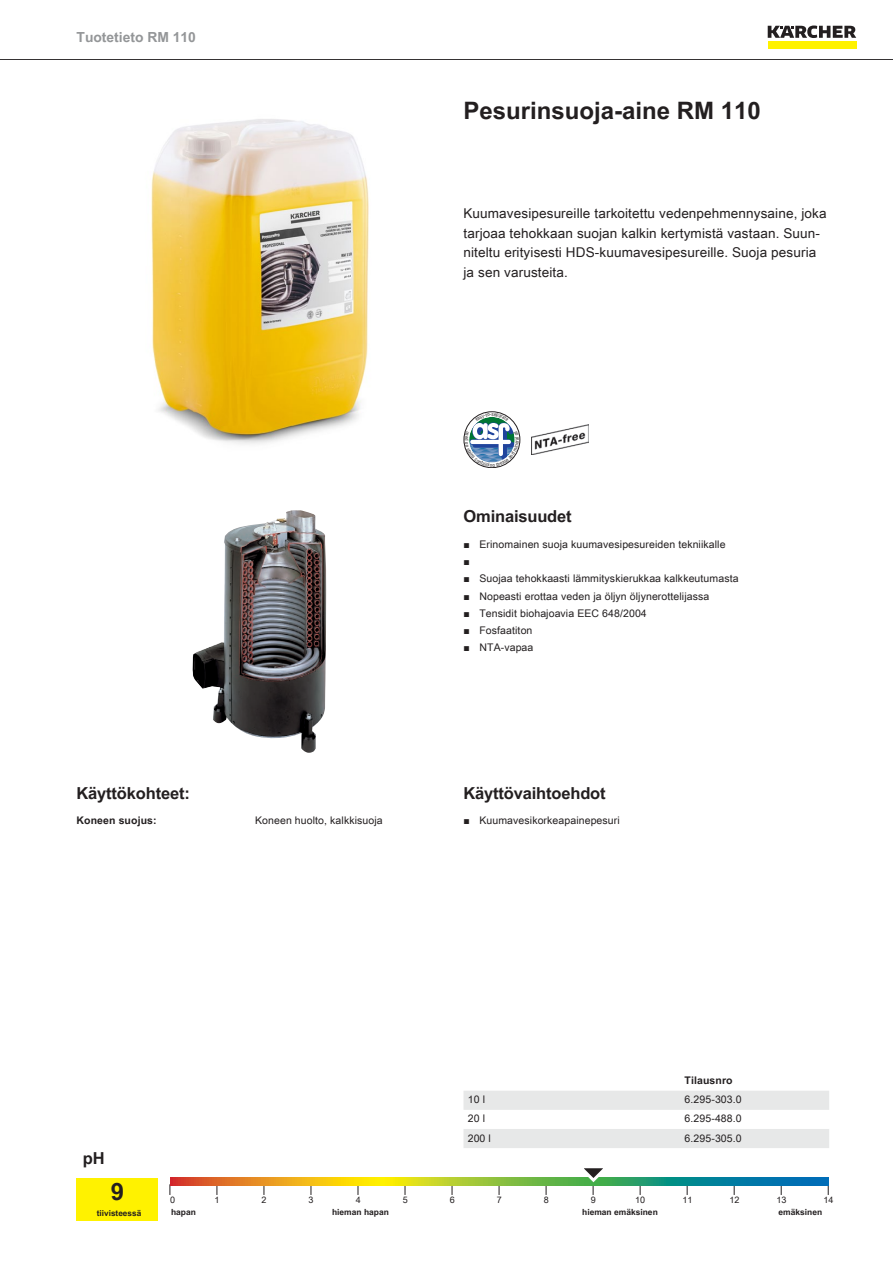
<style>
.page{position:relative;width:893px;height:1263px;background:#fff}
.page>*{position:absolute;margin:0;border:0;box-sizing:border-box;transform-origin:0 0}
.t1{font:700 24px "Arial Unicode MS";color:#231f20}
.t2{font:700 16.5px "Arial Unicode MS";letter-spacing:-.01em;color:#231f20}
.t3{font:700 13.8px "Arial Unicode MS";color:#949698}
.t4{font:13.5px/19.5px "Arial Unicode MS";letter-spacing:.01em;color:#231f20}
.t5{font:10.5px "Arial Unicode MS";letter-spacing:.01em;color:#231f20}
.t6{font:700 10.5px "Arial Unicode MS";letter-spacing:.01em;color:#231f20}
.t7{font:10.5px "Arial";color:#231f20}
.t8{font:9px "Arial Unicode MS";color:#231f20}
.t9{font:700 8.4px "Arial Unicode MS";color:#231f20}
.t10{font:700 8.25px "Arial Unicode MS";color:#231f20}
.s1{font-family:"Arial"}
</style>
<div class="page">
<hr style="left:0;top:59px;width:893px;height:1px;background:#231f20">
<div style="left:768px;top:42px;width:88px;height:7px;background:#fff200"></div>
<svg style="left:768px;top:26px;width:88px;height:12px"></svg>
<img style="left:151px;top:119px;width:218px;height:325px">
<img style="left:531px;top:424px;width:57px;height:30px">
<img style="left:192px;top:510px;width:134px;height:243px">
<div style="left:77px;top:1178px;width:81px;height:42px;background:#fff200"></div>
<svg style="left:170px;top:1178px;width:658px;height:8px;background:#86a14c"></svg>
<svg style="left:576px;top:1168px;width:38px;height:27px"></svg>
<svg style="left:463px;top:1091px;width:366px;height:57px"></svg>
<svg style="left:464px;top:412px;width:56px;height:56px"></svg>
<h3 class="t3" style="left:77px;top:27px;width:121px">Tuotetieto RM 110</h3>
<h1 class="t1" style="left:463px;top:93px;width:299px">Pesurinsuoja-aine RM 110</h1>
<p class="t4" style="left:463px;top:203px;width:365px">Kuumavesipesureille tarkoitettu vedenpehmennysaine, joka tarjoaa tehokkaan suojan kalkin kertymistä vastaan. Suun&shy;niteltu erityisesti HDS-kuumavesipesureille. Suoja pesuria ja sen varusteita.</p>
<h2 class="t2" style="left:77px;top:780px;width:115px">Käyttökohteet:</h2>
<p class="t6" style="left:77px;top:812px;width:82px">Koneen suojus:</p>
<p class="t5" style="left:255px;top:812px;width:129px">Koneen huolto, kalkkisuoja</p>
<h2 class="t2" style="left:463px;top:504px;width:110px">Ominaisuudet</h2>
<p class="t5" style="left:463px;top:536px;width:263px"><span class="s1">■</span> Erinomainen suoja kuumavesipesureiden tekniikalle</p>
<p class="t7" style="left:463px;top:554px;width:8px">■</p>
<p class="t5" style="left:463px;top:571px;width:277px"><span class="s1">■</span> Suojaa tehokkaasti lämmityskierukkaa kalkkeutumasta</p>
<p class="t5" style="left:463px;top:588px;width:247px"><span class="s1">■</span> Nopeasti erottaa veden ja öljyn öljynerottelijassa</p>
<p class="t5" style="left:463px;top:605px;width:185px"><span class="s1">■</span> Tensidit biohajoavia EEC 648/2004</p>
<p class="t5" style="left:463px;top:623px;width:70px"><span class="s1">■</span> Fosfaatiton</p>
<p class="t5" style="left:463px;top:640px;width:71px"><span class="s1">■</span> NTA-vapaa</p>
<h2 class="t2" style="left:463px;top:780px;width:144px">Käyttövaihtoehdot</h2>
<p class="t5" style="left:463px;top:813px;width:158px"><span class="s1">■</span> Kuumavesikorkeapainepesuri</p>
<h2 class="t2" style="left:83px;top:1146px;width:23px">pH</h2>
<p class="t6" style="left:685px;top:1073px;width:50px">Tilausnro</p>
<p class="t5" style="left:468px;top:1092px;width:19px">10 l</p>
<p class="t5" style="left:685px;top:1092px;width:59px">6.295-303.0</p>
<p class="t5" style="left:468px;top:1111px;width:19px">20 l</p>
<p class="t5" style="left:685px;top:1111px;width:59px">6.295-488.0</p>
<p class="t5" style="left:468px;top:1130px;width:25px">200 l</p>
<p class="t5" style="left:685px;top:1130px;width:59px">6.295-305.0</p>
<h1 class="t1" style="left:111px;top:1174px;width:15px">9</h1>
<p class="t8" style="left:170px;top:1193px;width:7px">0</p>
<p class="t8" style="left:215px;top:1193px;width:7px">1</p>
<p class="t8" style="left:262px;top:1193px;width:7px">2</p>
<p class="t8" style="left:309px;top:1193px;width:7px">3</p>
<p class="t8" style="left:356px;top:1193px;width:7px">4</p>
<p class="t8" style="left:403px;top:1193px;width:7px">5</p>
<p class="t8" style="left:450px;top:1193px;width:7px">6</p>
<p class="t8" style="left:497px;top:1193px;width:7px">7</p>
<p class="t8" style="left:544px;top:1193px;width:7px">8</p>
<p class="t8" style="left:591px;top:1193px;width:7px">9</p>
<p class="t8" style="left:635px;top:1193px;width:12px">10</p>
<p class="t8" style="left:682px;top:1193px;width:12px">11</p>
<p class="t8" style="left:729px;top:1193px;width:12px">12</p>
<p class="t8" style="left:776px;top:1193px;width:12px">13</p>
<p class="t8" style="left:823px;top:1193px;width:12px">14</p>
<p class="t10" style="left:97px;top:1207px;width:46px">tiivisteessä</p>
<p class="t9" style="left:171px;top:1206px;width:26px">hapan</p>
<p class="t9" style="left:332px;top:1206px;width:58px">hieman hapan</p>
<p class="t9" style="left:582px;top:1206px;width:77px">hieman emäksinen</p>
<p class="t9" style="left:779px;top:1206px;width:45px">emäksinen</p>
</div>
